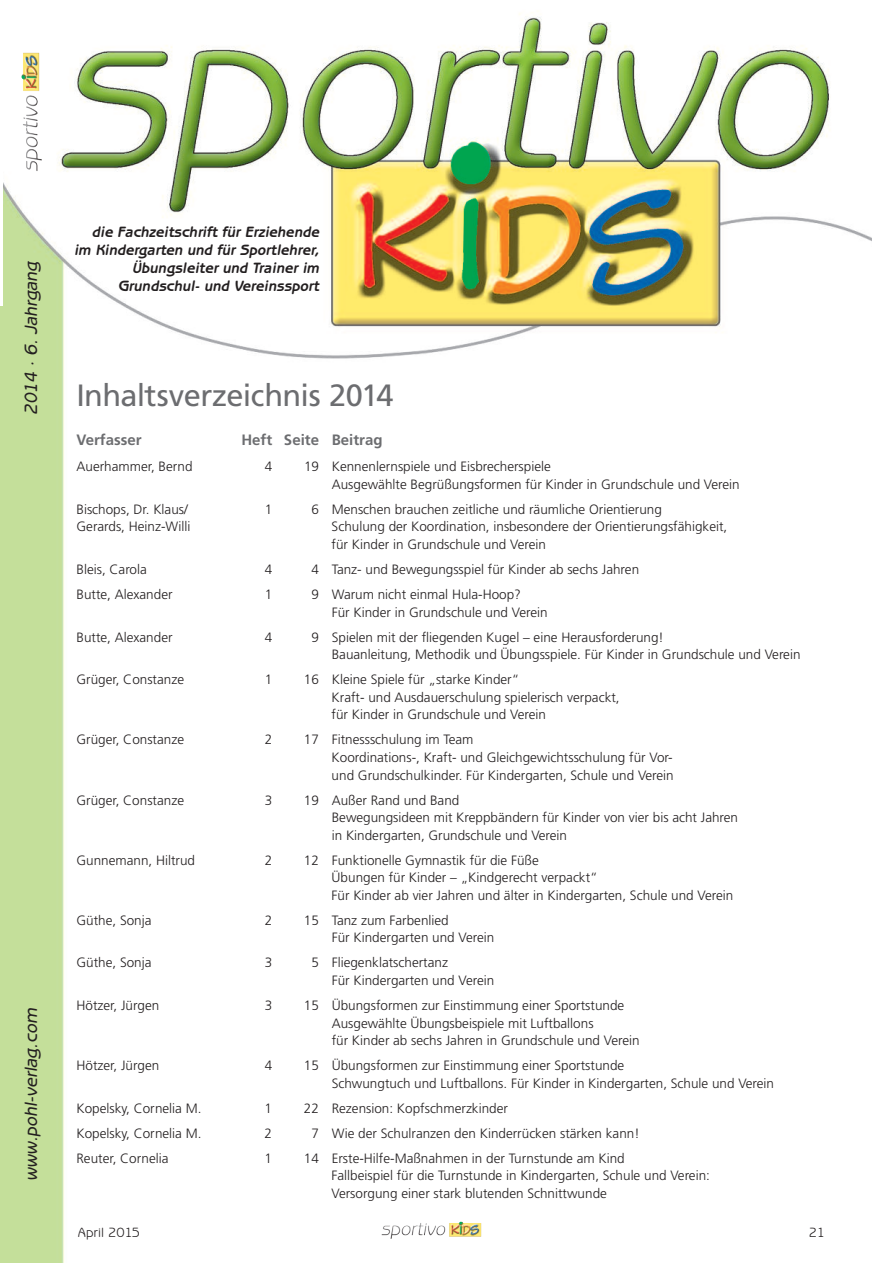
<style>
.page{position:relative;width:872px;height:1263px;background:#fff}
.page>*{position:absolute;margin:0;border:0;box-sizing:border-box;transform-origin:0 0}
.t1{font:30.75px "Frutiger";letter-spacing:-.02em;color:#6c6d70}
.t2{font:italic 500 18px "Benguiat Gothic";color:#231f20}
.t3{font:italic 700 15px/18px "Benguiat Gothic";color:#231f20;text-align:right}
.t4{font:700 15px "Frutiger";color:#6c6d70}
.t5{font:300 13.5px/17.5px "Frutiger";color:#231f20}
.t6{font:13.5px "Benguiat Gothic";color:#231f20}
</style>
<div class="page">
<img style="left:0;top:13px;width:872px;height:1250px">
<img style="left:418px;top:1221px;width:63px;height:16px">
<img style="left:0;top:52px;width:2px;height:254px">
<img style="left:21px;top:53px;width:18px;height:74px">
<h2 class="t2" style="left:25px;top:415px;width:155px;rotate:-90deg">2014 · 6. Jahrgang</h2>
<h2 class="t2" style="left:25px;top:1181px;width:174px;rotate:-90deg">www.pohl-verlag.com</h2>
<p class="t3" style="left:74px;top:224px;width:246px">die Fachzeitschrift für Erziehende im Kindergarten und für Sportlehrer, Übungsleiter und Trainer im Grundschul- und Vereinssport</p>
<h1 class="t1" style="left:77px;top:383px;width:318px">Inhaltsverzeichnis 2014</h1>
<p class="t4" style="left:77px;top:434px;width:67px">Verfasser</p>
<p class="t4" style="left:241px;top:434px;width:143px">Heft Seite Beitrag</p>
<p class="t5" style="left:77px;top:459px;width:117px">Auerhammer, Bernd</p>
<p class="t5" style="left:265px;top:459px;width:9px">4</p>
<p class="t5" style="left:332px;top:459px;width:409px;text-indent:-28px">19 Kennenlernspiele und Eisbrecherspiele<br>Ausgewählte Begrüßungsformen für Kinder in Grundschule und Verein</p>
<p class="t5" style="left:77px;top:501px;width:113px">Bischops, Dr. Klaus/</p>
<p class="t5" style="left:265px;top:501px;width:9px">1</p>
<p class="t5" style="left:311px;top:501px;width:352px">6 Menschen brauchen zeitliche und räumliche Orientierung</p>
<p class="t5" style="left:77px;top:519px;width:116px">Gerards, Heinz-Willi</p>
<p class="t5" style="left:332px;top:519px;width:397px">Schulung der Koordination, insbesondere der Orientierungsfähigkeit, für Kinder in Grundschule und Verein</p>
<p class="t5" style="left:77px;top:562px;width:72px">Bleis, Carola</p>
<p class="t5" style="left:265px;top:562px;width:9px">4</p>
<p class="t5" style="left:311px;top:562px;width:329px">4 Tanz- und Bewegungsspiel für Kinder ab sechs Jahren</p>
<p class="t5" style="left:77px;top:587px;width:97px">Butte, Alexander</p>
<p class="t5" style="left:265px;top:587px;width:9px">1</p>
<p class="t5" style="left:332px;top:587px;width:217px;text-indent:-20px">9 Warum nicht einmal Hula-Hoop?<br>Für Kinder in Grundschule und Verein</p>
<p class="t5" style="left:77px;top:629px;width:97px">Butte, Alexander</p>
<p class="t5" style="left:265px;top:629px;width:9px">4</p>
<p class="t5" style="left:332px;top:629px;width:470px;text-indent:-20px">9 Spielen mit der fliegenden Kugel – eine Herausforderung!<br>Bauanleitung, Methodik und Übungsspiele. Für Kinder in Grundschule und Verein</p>
<p class="t5" style="left:77px;top:672px;width:109px">Grüger, Constanze</p>
<p class="t5" style="left:265px;top:672px;width:9px">1</p>
<p class="t5" style="left:332px;top:672px;width:289px;text-indent:-28px">16 Kleine Spiele für „starke Kinder“<br>Kraft- und Ausdauerschulung spielerisch verpackt, für Kinder in Grundschule und Verein</p>
<p class="t5" style="left:77px;top:732px;width:109px">Grüger, Constanze</p>
<p class="t5" style="left:265px;top:732px;width:9px">2</p>
<p class="t5" style="left:332px;top:732px;width:344px;text-indent:-28px">17 Fitnessschulung im Team<br>Koordinations-, Kraft- und Gleichgewichtsschulung für Vor&shy;und Grundschulkinder. Für Kindergarten, Schule und Verein</p>
<p class="t5" style="left:77px;top:792px;width:109px">Grüger, Constanze</p>
<p class="t5" style="left:265px;top:792px;width:9px">3</p>
<p class="t5" style="left:332px;top:792px;width:408px;text-indent:-28px">19 Außer Rand und Band<br>Bewegungsideen mit Kreppbändern für Kinder von vier bis acht Jahren in Kindergarten, Grundschule und Verein</p>
<p class="t5" style="left:77px;top:852px;width:120px">Gunnemann, Hiltrud</p>
<p class="t5" style="left:265px;top:852px;width:9px">2</p>
<p class="t5" style="left:332px;top:852px;width:403px;text-indent:-28px">12 Funktionelle Gymnastik für die Füße<br>Übungen für Kinder – „Kindgerecht verpackt“<br>Für Kinder ab vier Jahren und älter in Kindergarten, Schule und Verein</p>
<p class="t5" style="left:77px;top:912px;width:77px">Güthe, Sonja</p>
<p class="t5" style="left:265px;top:912px;width:9px">2</p>
<p class="t5" style="left:332px;top:912px;width:164px;text-indent:-28px">15 Tanz zum Farbenlied<br>Für Kindergarten und Verein</p>
<p class="t5" style="left:76px;top:955px;width:77px">Güthe, Sonja</p>
<p class="t5" style="left:265px;top:955px;width:9px">3</p>
<p class="t5" style="left:332px;top:955px;width:164px;text-indent:-20px">5 Fliegenklatschertanz<br>Für Kindergarten und Verein</p>
<p class="t5" style="left:76px;top:997px;width:84px">Hötzer, Jürgen</p>
<p class="t5" style="left:265px;top:997px;width:9px">3</p>
<p class="t5" style="left:332px;top:997px;width:309px;text-indent:-28px">15 Übungsformen zur Einstimmung einer Sportstunde<br>Ausgewählte Übungsbeispiele mit Luftballons<br>für Kinder ab sechs Jahren in Grundschule und Verein</p>
<p class="t5" style="left:76px;top:1058px;width:84px">Hötzer, Jürgen</p>
<p class="t5" style="left:265px;top:1058px;width:9px">4</p>
<p class="t5" style="left:332px;top:1058px;width:444px;text-indent:-28px">15 Übungsformen zur Einstimmung einer Sportstunde<br>Schwungtuch und Luftballons. Für Kinder in Kindergarten, Schule und Verein</p>
<p class="t5" style="left:76px;top:1100px;width:126px">Kopelsky, Cornelia M.</p>
<p class="t5" style="left:265px;top:1100px;width:9px">1</p>
<p class="t5" style="left:304px;top:1100px;width:205px">22 Rezension: Kopfschmerzkinder</p>
<p class="t5" style="left:76px;top:1125px;width:126px">Kopelsky, Cornelia M.</p>
<p class="t5" style="left:265px;top:1125px;width:9px">2</p>
<p class="t5" style="left:311px;top:1125px;width:330px">7 Wie der Schulranzen den Kinderrücken stärken kann!</p>
<p class="t5" style="left:76px;top:1150px;width:93px">Reuter, Cornelia</p>
<p class="t5" style="left:265px;top:1150px;width:9px">1</p>
<p class="t5" style="left:331px;top:1150px;width:380px;text-indent:-28px">14 Erste-Hilfe-Maßnahmen in der Turnstunde am Kind<br>Fallbeispiel für die Turnstunde in Kindergarten, Schule und Verein:<br>Versorgung einer stark blutenden Schnittwunde</p>
<p class="t6" style="left:78px;top:1227px;width:64px">April 2015</p>
<p class="t6" style="left:808px;top:1227px;width:18px">21</p>
</div>
